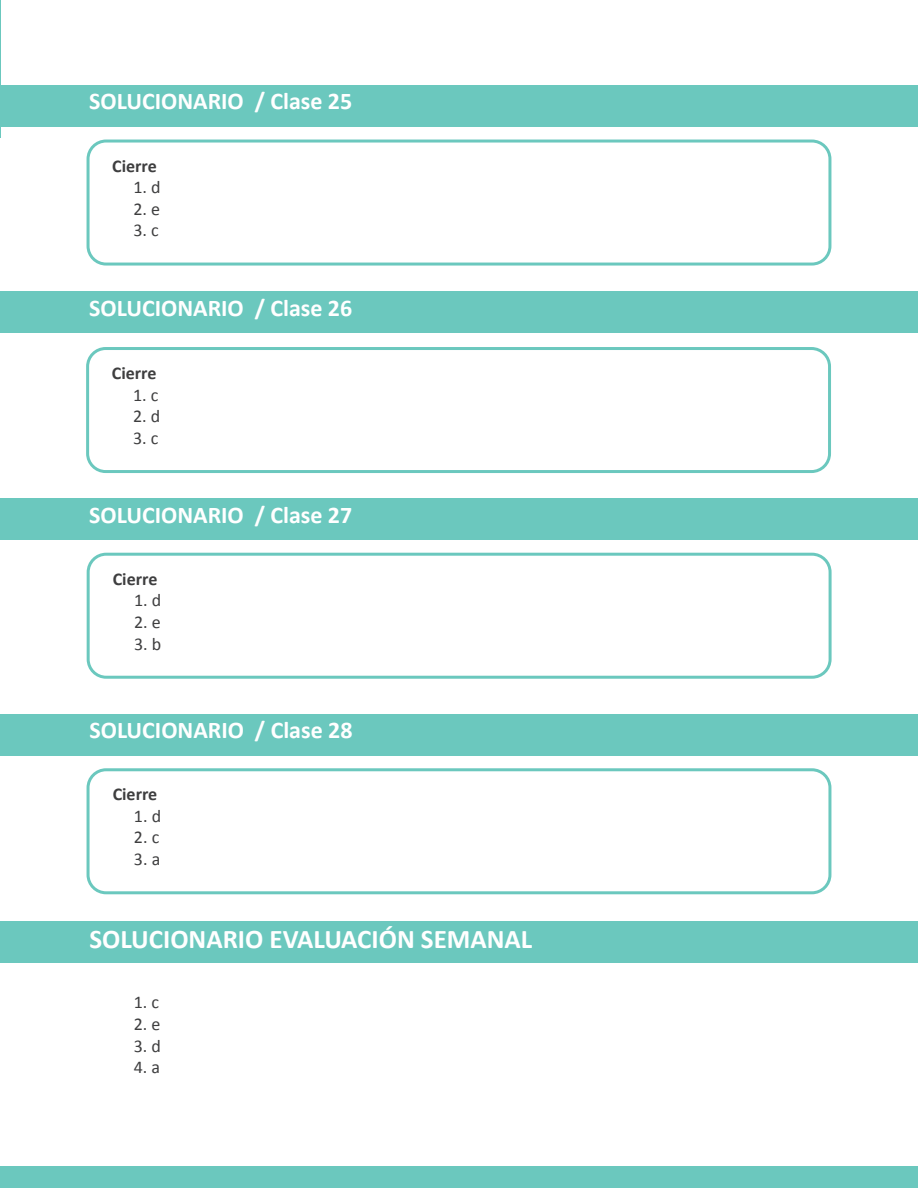
<style>
.page{position:relative;width:918px;height:1188px;background:#fff}
.page>*{position:absolute;margin:0;border:0;box-sizing:border-box;transform-origin:0 0}
.t1{font:700 27px "Calibri";color:#fff}
.t2{font:700 24px "Calibri";color:#fff}
.t3{font:18px "Calibri";color:#3e3e3f}
.t4{font:700 18px "Calibri";color:#3e3e3f}
</style>
<div class="page">
<hr style="left:0;top:0;width:1px;height:137px;background:#6bc8be">
<div style="left:0;top:1167px;width:918px;height:21px;background:#6bc8be"></div>
<div style="left:0;top:85px;width:918px;height:41px;background:#6bc8be"></div>
<div style="left:87px;top:140px;width:744px;height:126px;border:3px solid #6bc8be;border-radius:18px"></div>
<div style="left:0;top:291px;width:918px;height:42px;background:#6bc8be"></div>
<div style="left:86px;top:347px;width:745px;height:126px;border:3px solid #6bc8be;border-radius:18px"></div>
<div style="left:0;top:498px;width:918px;height:42px;background:#6bc8be"></div>
<div style="left:87px;top:553px;width:745px;height:126px;border:3px solid #6bc8be;border-radius:18px"></div>
<div style="left:0;top:714px;width:918px;height:41px;background:#6bc8be"></div>
<div style="left:87px;top:768px;width:744px;height:126px;border:3px solid #6bc8be;border-radius:18px"></div>
<div style="left:0;top:921px;width:918px;height:41px;background:#6bc8be"></div>
<p class="t2" style="left:89px;top:86px;width:265px">SOLUCIONARIO / Clase 25</p>
<p class="t4" style="left:112px;top:154px;width:46px">Cierre</p>
<p class="t3" style="left:134px;top:176px;width:29px">1. d</p>
<p class="t3" style="left:134px;top:197px;width:28px">2. e</p>
<p class="t3" style="left:134px;top:219px;width:27px">3. c</p>
<p class="t2" style="left:89px;top:292px;width:265px">SOLUCIONARIO / Clase 26</p>
<p class="t4" style="left:112px;top:362px;width:46px">Cierre</p>
<p class="t3" style="left:133px;top:383px;width:27px">1. c</p>
<p class="t3" style="left:133px;top:405px;width:29px">2. d</p>
<p class="t3" style="left:133px;top:426px;width:27px">3. c</p>
<p class="t2" style="left:89px;top:499px;width:265px">SOLUCIONARIO / Clase 27</p>
<p class="t4" style="left:113px;top:567px;width:46px">Cierre</p>
<p class="t3" style="left:134px;top:589px;width:29px">1. d</p>
<p class="t3" style="left:134px;top:611px;width:28px">2. e</p>
<p class="t3" style="left:134px;top:632px;width:29px">3. b</p>
<p class="t2" style="left:89px;top:715px;width:265px">SOLUCIONARIO / Clase 28</p>
<p class="t4" style="left:113px;top:783px;width:46px">Cierre</p>
<p class="t3" style="left:134px;top:805px;width:29px">1. d</p>
<p class="t3" style="left:134px;top:826px;width:27px">2. c</p>
<p class="t3" style="left:134px;top:848px;width:28px">3. a</p>
<p class="t1" style="left:89px;top:921px;width:444px">SOLUCIONARIO EVALUACIÓN SEMANAL</p>
<p class="t3" style="left:134px;top:991px;width:27px">1. c</p>
<p class="t3" style="left:134px;top:1013px;width:28px">2. e</p>
<p class="t3" style="left:134px;top:1034px;width:29px">3. d</p>
<p class="t3" style="left:134px;top:1056px;width:28px">4. a</p>
</div>
